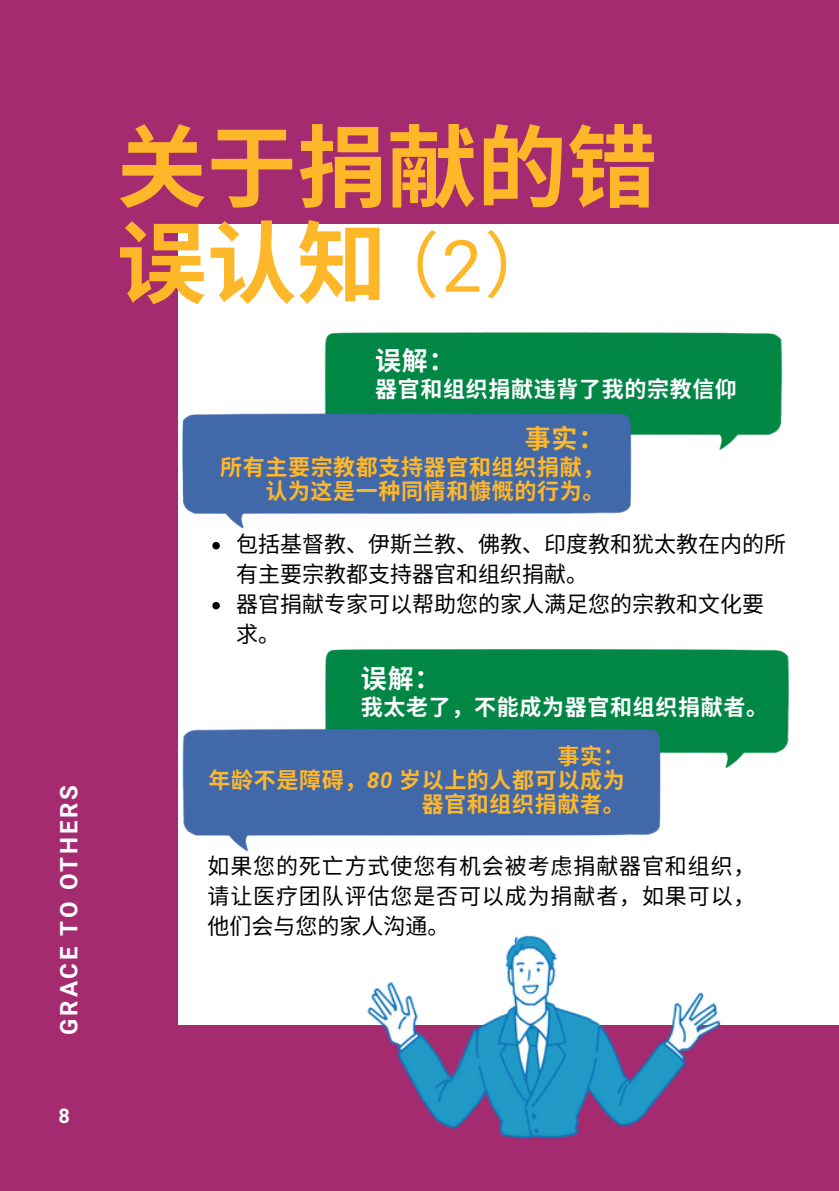
<style>
.page{position:relative;width:839px;height:1191px;background:#fff}
.page>*{position:absolute;margin:0;border:0;box-sizing:border-box;transform-origin:0 0}
.t1{font:700 90px/96px "Noto Sans CJ Ksc";color:#ffb72a}
.t2{font:72px "Noto Sans CJ Ksc";color:#ffb72a}
.t3{font:700 26px "Noto Sans CJ Ksc";color:#fff}
.t4{font:700 26px "Noto Sans CJ Ksc";color:#ffb72a}
.t5{font:700 24px "Mardoto";letter-spacing:.115em;color:#fff}
.t6{font:22px/30px "Noto Sans CJ Ksc";color:#000}
.t7{font:700 22px/24px "Noto Sans CJ Ksc";letter-spacing:.03em;color:#ffb72a;text-align:right}
.t8{font:700 22px "Noto Sans CJ Ksc";letter-spacing:.03em;color:#fff}
.t9{font:700 20px "Mardoto";color:#fff}
.s1{font-family:"Mardoto"}
.s2{font-family:"Mardoto";font-style:italic}
</style>
<div class="page">
<div style="left:0;top:0;width:838px;height:1191px;background:#a52b71"></div>
<div style="left:178px;top:224px;width:660px;height:801px;background:#fff"></div>
<img style="left:324px;top:332px;width:459px;height:118px">
<img style="left:182px;top:403px;width:464px;height:126px">
<img style="left:325px;top:649px;width:465px;height:119px">
<img style="left:182px;top:706px;width:498px;height:145px">
<img style="left:361px;top:843px;width:360px;height:296px">
<svg style="left:212px;top:542px;width:8px;height:7px"></svg>
<svg style="left:212px;top:602px;width:8px;height:7px"></svg>
<p class="t5" style="left:55px;top:1035px;width:251px;rotate:-90deg">GRACE TO OTHERS</p>
<p class="t9" style="left:59px;top:1104px;width:13px">8</p>
<p class="t1" style="left:117px;top:114px;width:541px">关于捐献的错误认知</p>
<h3 class="t2" style="left:367px;top:208px;width:190px">（<span class="s1">2</span>）</h3>
<h3 class="t3" style="left:375px;top:340px;width:81px">误解：</h3>
<h3 class="t8" style="left:375px;top:372px;width:363px">器官和组织捐献违背了我的宗教信仰</h3>
<p class="t4" style="left:525px;top:418px;width:81px">事实：</p>
<p class="t7" style="left:220px;top:454px;width:386px">所有主要宗教都支持器官和组织捐献，认为这是一种同情和慷慨的行为。</p>
<p class="t6" style="left:236px;top:528px;width:551px">包括基督教、伊斯兰教、佛教、印度教和犹太教在内的所有主要宗教都支持器官和组织捐献。</p>
<p class="t6" style="left:236px;top:588px;width:529px">器官捐献专家可以帮助您的家人满足您的宗教和文化要求。</p>
<h2 class="t3" style="left:361px;top:657px;width:81px">误解：</h2>
<h2 class="t8" style="left:361px;top:689px;width:408px">我太老了，不能成为器官和组织捐献者。</h2>
<h3 class="t7" style="left:208px;top:742px;width:418px">事实：<br>年龄不是障碍，<span class="s2">80</span> 岁以上的人都可以成为器官和组织捐献者。</h3>
<p class="t6" style="left:207px;top:850px;width:549px;text-align:justify">如果您的死亡方式使您有机会被考虑捐献器官和组织，请让医疗团队评估您是否可以成为捐献者，如果可以，他们会与您的家人沟通。</p>
</div>
